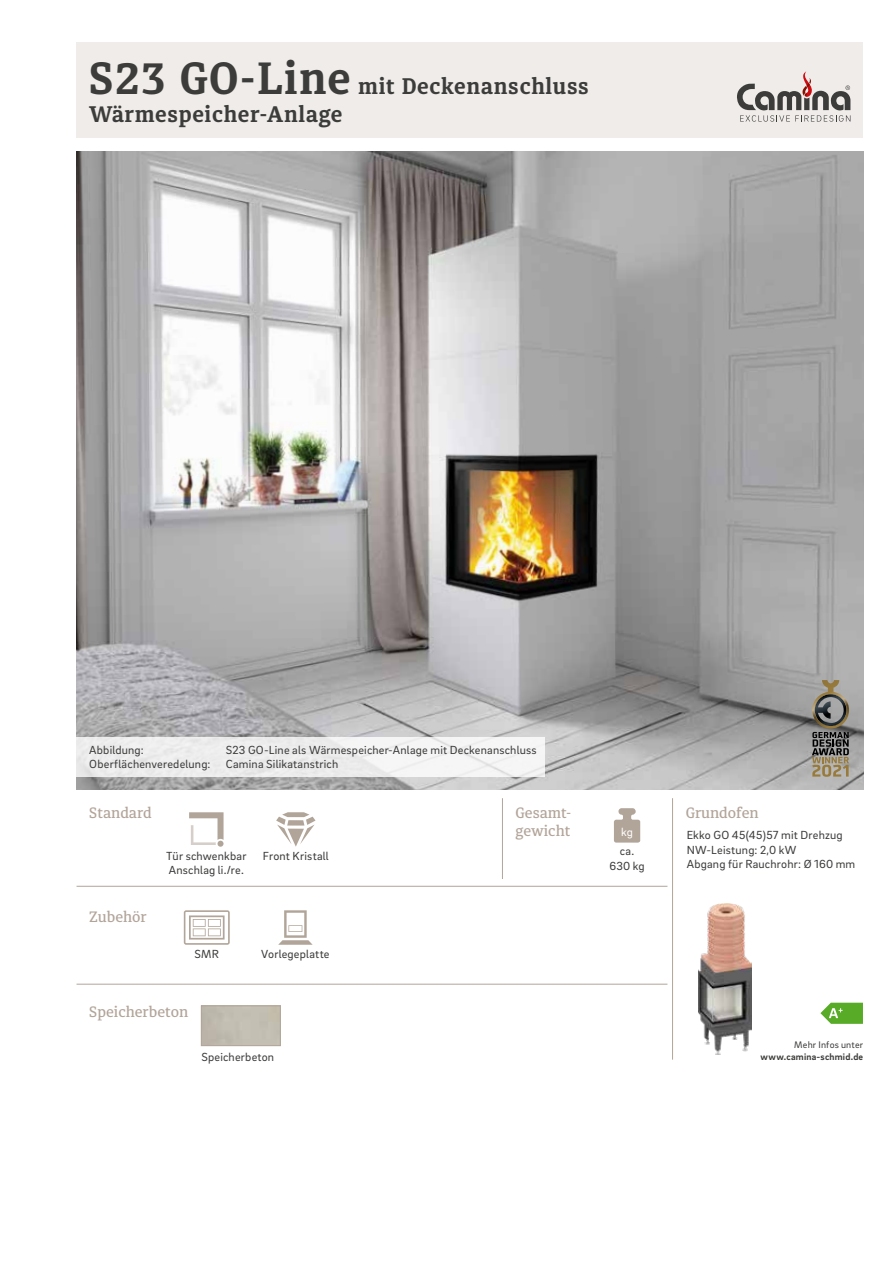
<style>
.page{position:relative;width:893px;height:1263px;background:#fff}
.page>*{position:absolute;margin:0;border:0;box-sizing:border-box;transform-origin:0 0}
.t1{font:700 22.5px "Diaria Pro";letter-spacing:.03em;color:#3c3c3b}
.t2{font:500 15px/18px "Diaria Pro";color:#b2a499}
.t3{font:12px/14.4px "Brix Sans";letter-spacing:.015em;color:#3c3c3b;text-align:center}
.t4{font:12px/14.4px "Brix Sans";letter-spacing:.015em;color:#3b3b3a}
.t5{font:12px "Brix Sans";color:#fff}
.t6{font:700 9.75px "Brix Sans";letter-spacing:.02em;color:#3c3c3b}
.t7{font:9.75px "Brix Sans";letter-spacing:.02em;color:#3c3c3b}
.s1{font-size:45px}
</style>
<div class="page">
<div style="left:77px;top:43px;width:786px;height:95px;background:#efecea"></div>
<svg style="left:737px;top:71px;width:113px;height:51px"></svg>
<hr style="left:77px;top:886px;width:590px;height:1px;background:#b2a499">
<svg style="left:614px;top:808px;width:26px;height:35px"></svg>
<hr style="left:502px;top:798px;width:1px;height:81px;background:#b2a499">
<hr style="left:672px;top:798px;width:1px;height:262px;background:#b2a499">
<hr style="left:77px;top:984px;width:590px;height:1px;background:#b2a499">
<img style="left:77px;top:152px;width:786px;height:637px">
<svg style="left:184px;top:910px;width:46px;height:35px"></svg>
<svg style="left:278px;top:910px;width:35px;height:35px"></svg>
<div style="left:77px;top:737px;width:468px;height:40px;background:#eee"></div>
<svg style="left:276px;top:812px;width:39px;height:35px"></svg>
<div style="left:201px;top:1005px;width:80px;height:41px;border:1px solid #b2a499"></div>
<img style="left:698px;top:903px;width:54px;height:152px">
<svg style="left:820px;top:1003px;width:43px;height:21px"></svg>
<svg style="left:189px;top:812px;width:35px;height:33px"></svg>
<div style="left:217px;top:841px;width:7px;height:6px;background:#b1a498;border-radius:50%"></div>
<svg style="left:812px;top:680px;width:37px;height:97px;background:#7e796d"></svg>
<h1 class="t1" style="left:89px;top:73px;width:501px"><span class="s1">S23 GO-Line</span> mit Deckenanschluss</h1>
<h1 class="t1" style="left:89px;top:100px;width:255px">Wärmespeicher-Anlage</h1>
<p class="t3" style="left:89px;top:742px;width:56px">Abbildung:</p>
<p class="t3" style="left:226px;top:742px;width:312px">S23 GO-Line als Wärmespeicher-Anlage mit Deckenanschluss</p>
<p class="t3" style="left:89px;top:756px;width:123px">Oberflächenveredelung:</p>
<p class="t3" style="left:226px;top:756px;width:114px">Camina Silikatanstrich</p>
<p class="t2" style="left:89px;top:803px;width:64px">Standard</p>
<p class="t2" style="left:89px;top:907px;width:59px">Zubehör</p>
<p class="t2" style="left:89px;top:907px;width:60px">Optional</p>
<p class="t4" style="left:166px;top:848px;width:82px">Tür schwenkbar<br>Anschlag li./re.</p>
<p class="t4" style="left:263px;top:848px;width:67px">Front Kristall</p>
<p class="t4" style="left:195px;top:946px;width:26px">SMR</p>
<p class="t4" style="left:261px;top:946px;width:70px">Vorlegeplatte</p>
<p class="t2" style="left:89px;top:1002px;width:100px">Speicherbeton</p>
<p class="t2" style="left:89px;top:1002px;width:59px">Zubehör</p>
<p class="t3" style="left:201px;top:1049px;width:74px">Speicherbeton</p>
<p class="t2" style="left:516px;top:804px;width:57px">Gesamt&shy;gewicht</p>
<p class="t2" style="left:686px;top:804px;width:75px">Grundofen</p>
<p class="t5" style="left:621px;top:824px;width:13px">kg</p>
<p class="t3" style="left:687px;top:827px;width:170px;text-align:left">Ekko GO 45(45)57 mit Drehzug<br>NW-Leistung: 2,0 kW<br>Abgang für Rauchrohr: Ø 160 mm</p>
<p class="t3" style="left:609px;top:844px;width:37px">ca.<br>630 kg</p>
<p class="t7" style="left:794px;top:1038px;width:70px">Mehr Infos unter</p>
<p class="t6" style="left:761px;top:1050px;width:104px">www.camina-schmid.de</p>
</div>
